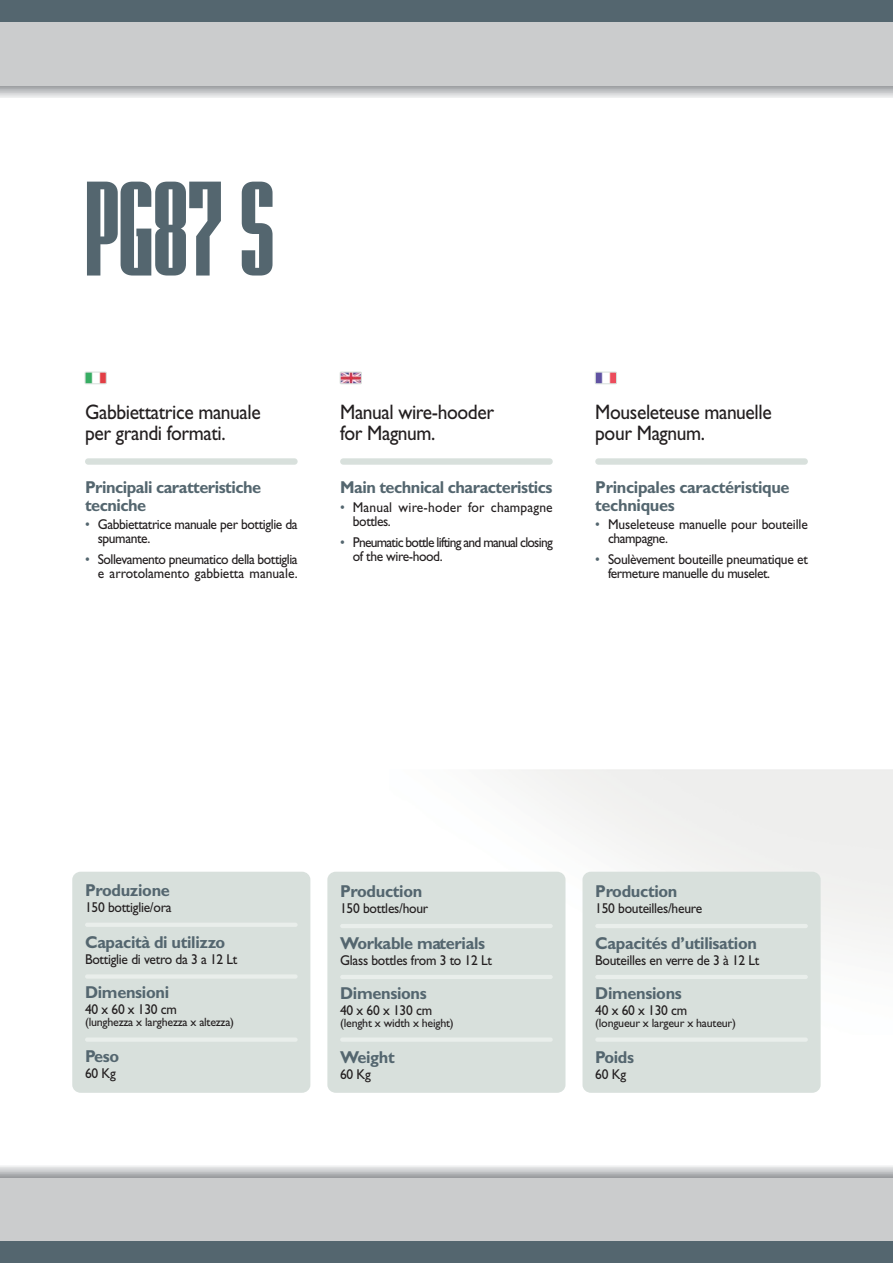
<style>
.page{position:relative;width:894px;height:1263px;background:#fff}
.page>*{position:absolute;margin:0;border:0;box-sizing:border-box;transform-origin:0 0}
.t1{font:21px/21px "Gill Sans";letter-spacing:-.02em;color:#231f20;scale:.93 1}
.t2{font:700 17.25px/17.2px "Gill Sans";letter-spacing:-.02em;color:#54666f;scale:.95 1}
.t3{font:14.25px/14.2px "Gill Sans";letter-spacing:-.025em;color:#231f20;scale:.95 1}
.t4{font:14.25px/14.2px "Gill Sans";letter-spacing:-.055em;color:#231f20;scale:.95 1}
.t5{font:14.25px/14.2px "Gill Sans";letter-spacing:.01em;color:#231f20;scale:.95 1}
.t6{font:12px "Gill Sans";letter-spacing:-.02em;color:#231f20}
.s1{color:#54666f}
</style>
<div class="page">
<div style="left:0;top:1165px;width:893px;height:49px;background:#f6f6f7"></div>
<div style="left:0;top:1166px;width:893px;height:47px;background:#eff0f0"></div>
<div style="left:0;top:1167px;width:893px;height:46px;background:#e9eaeb"></div>
<div style="left:0;top:1168px;width:893px;height:43px;background:#dcddde"></div>
<div style="left:0;top:1169px;width:893px;height:42px;background:#d6d7d9"></div>
<div style="left:0;top:1170px;width:893px;height:40px;background:#cfd1d3"></div>
<div style="left:0;top:1171px;width:893px;height:38px;background:#cacbcd"></div>
<div style="left:0;top:1172px;width:893px;height:36px;background:#bdbfc1"></div>
<div style="left:0;top:1173px;width:893px;height:34px;background:#b7b9bc"></div>
<div style="left:0;top:1174px;width:893px;height:33px;background:#b1b3b5"></div>
<div style="left:0;top:1175px;width:893px;height:31px;background:#a5a7a9"></div>
<div style="left:0;top:1176px;width:893px;height:29px;background:#9ea0a3"></div>
<div style="left:0;top:1177px;width:893px;height:27px;background:#999b9e"></div>
<div style="left:0;top:50px;width:893px;height:48px;background:#eff0f0"></div>
<div style="left:0;top:51px;width:893px;height:46px;background:#e9eaeb"></div>
<div style="left:0;top:51px;width:893px;height:45px;background:#e3e4e5"></div>
<div style="left:0;top:52px;width:893px;height:43px;background:#dcddde"></div>
<div style="left:0;top:53px;width:893px;height:41px;background:#d6d7d9"></div>
<div style="left:0;top:53px;width:893px;height:40px;background:#cfd1d3"></div>
<div style="left:0;top:55px;width:893px;height:37px;background:#c4c6c8"></div>
<div style="left:0;top:55px;width:893px;height:36px;background:#bdbfc1"></div>
<div style="left:0;top:56px;width:893px;height:34px;background:#b7b9bc"></div>
<div style="left:0;top:57px;width:893px;height:32px;background:#b1b3b5"></div>
<div style="left:0;top:58px;width:893px;height:30px;background:#a5a7a9"></div>
<div style="left:0;top:59px;width:893px;height:28px;background:#9ea0a3"></div>
<div style="left:0;top:59px;width:893px;height:27px;background:#cbcccd"></div>
<div style="left:0;top:0;width:893px;height:85px;background:#cbcccd"></div>
<div style="left:0;top:0;width:893px;height:21px;background:#54666f"></div>
<div style="left:0;top:1178px;width:893px;height:85px;background:#cbcccd"></div>
<div style="left:0;top:1242px;width:893px;height:21px;background:#54666f"></div>
<svg style="left:87px;top:182px;width:134px;height:94px"></svg>
<svg style="left:242px;top:182px;width:31px;height:94px"></svg>
<div style="left:85px;top:458px;width:213px;height:7px;background:#d8e0dc;border-radius:3px"></div>
<div style="left:340px;top:458px;width:213px;height:7px;background:#d8e0dc;border-radius:3px"></div>
<div style="left:595px;top:458px;width:213px;height:7px;background:#d8e0dc;border-radius:3px"></div>
<img style="left:340px;top:372px;width:21px;height:12px">
<div style="left:340px;top:372px;width:22px;height:12px;border:1px solid #d8e0dc"></div>
<img style="left:595px;top:372px;width:22px;height:12px">
<div style="left:595px;top:372px;width:22px;height:12px;border:1px solid #d8e0dc"></div>
<img style="left:85px;top:372px;width:21px;height:12px">
<div style="left:85px;top:372px;width:22px;height:12px;border:1px solid #d8e0dc"></div>
<div style="left:583px;top:872px;width:238px;height:221px;background:#d8e0dc;border-radius:8px"></div>
<div style="left:327px;top:872px;width:239px;height:221px;background:#d8e0dc;border-radius:8px"></div>
<div style="left:72px;top:872px;width:238px;height:221px;background:#d8e0dc;border-radius:8px"></div>
<hr style="left:85px;top:923px;width:213px;height:4px;background:#e9eeeb;border-radius:2px">
<div style="left:85px;top:974px;width:213px;height:5px;background:#e9eeeb;border-radius:2px"></div>
<div style="left:85px;top:1037px;width:213px;height:5px;background:#e9eeeb;border-radius:2px"></div>
<hr style="left:340px;top:924px;width:213px;height:4px;background:#e9eeeb;border-radius:2px">
<hr style="left:340px;top:975px;width:213px;height:4px;background:#e9eeeb;border-radius:2px">
<div style="left:340px;top:1037px;width:213px;height:5px;background:#e9eeeb;border-radius:2px"></div>
<hr style="left:595px;top:924px;width:213px;height:4px;background:#e9eeeb;border-radius:2px">
<hr style="left:595px;top:975px;width:213px;height:4px;background:#e9eeeb;border-radius:2px">
<div style="left:595px;top:1037px;width:213px;height:5px;background:#e9eeeb;border-radius:2px"></div>
<p class="t1" style="left:85px;top:403px;width:190px">Gabbiettatrice manuale per grandi formati.</p>
<p class="t1" style="left:340px;top:403px;width:167px">Manual wire-hooder for Magnum.</p>
<p class="t1" style="left:595px;top:403px;width:191px">Mouseleteuse manuelle pour Magnum.</p>
<p class="t2" style="left:85px;top:481px;width:187px">Principali caratteristiche tecniche</p>
<p class="t3" style="left:98px;top:519px;width:212px;text-indent:-13px"><span class="s1">•</span> Gabbiettatrice manuale per bottiglie da spumante.</p>
<p class="t3" style="left:85px;top:554px;width:225px;text-align:right"><span class="s1">•</span> Sollevamento pneumatico della bottiglia e arrotolamento gabbietta manuale.</p>
<p class="t2" style="left:340px;top:481px;width:225px">Main technical characteristics</p>
<p class="t5" style="left:353px;top:502px;width:212px;text-indent:-13px"><span class="s1">•</span> Manual wire-hoder for champagne bottles.</p>
<p class="t4" style="left:353px;top:536px;width:212px;text-indent:-13px"><span class="s1">•</span> Pneumatic bottle lifting and manual closing of the wire-hood.</p>
<p class="t2" style="left:595px;top:481px;width:206px">Principales caractéristique techniques</p>
<p class="t3" style="left:608px;top:519px;width:212px;text-indent:-13px"><span class="s1">•</span> Museleteuse manuelle pour bouteille champagne.</p>
<p class="t3" style="left:608px;top:554px;width:212px;text-indent:-13px"><span class="s1">•</span> Soulèvement bouteille pneumatique et fermeture manuelle du muselet.</p>
<p class="t2" style="left:85px;top:883px;width:91px">Produzione</p>
<p class="t3" style="left:85px;top:902px;width:93px">150 bottiglie/ora</p>
<p class="t2" style="left:85px;top:935px;width:149px">Capacità di utilizzo</p>
<p class="t3" style="left:85px;top:954px;width:162px">Bottiglie di vetro da 3 a 12 Lt</p>
<p class="t2" style="left:85px;top:985px;width:90px">Dimensioni</p>
<p class="t3" style="left:85px;top:1004px;width:98px">40 x 60 x 130 cm</p>
<p class="t6" style="left:85px;top:1018px;width:151px">(lunghezza x larghezza x altezza)</p>
<p class="t2" style="left:85px;top:1049px;width:38px">Peso</p>
<p class="t3" style="left:85px;top:1068px;width:34px">60 Kg</p>
<p class="t2" style="left:340px;top:884px;width:88px">Production</p>
<p class="t3" style="left:340px;top:903px;width:94px">150 bottles/hour</p>
<p class="t2" style="left:340px;top:936px;width:154px">Workable materials</p>
<p class="t3" style="left:340px;top:955px;width:161px">Glass bottles from 3 to 12 Lt</p>
<p class="t2" style="left:340px;top:986px;width:93px">Dimensions</p>
<p class="t3" style="left:340px;top:1005px;width:98px">40 x 60 x 130 cm</p>
<p class="t6" style="left:340px;top:1019px;width:115px">(lenght x width x height)</p>
<p class="t2" style="left:340px;top:1050px;width:59px">Weight</p>
<p class="t3" style="left:340px;top:1069px;width:34px">60 Kg</p>
<p class="t2" style="left:595px;top:884px;width:88px">Production</p>
<p class="t3" style="left:595px;top:903px;width:114px">150 bouteilles/heure</p>
<p class="t2" style="left:595px;top:936px;width:172px">Capacités d’utilisation</p>
<p class="t3" style="left:595px;top:955px;width:174px">Bouteilles en verre de 3 à 12 Lt</p>
<p class="t2" style="left:595px;top:986px;width:93px">Dimensions</p>
<p class="t3" style="left:595px;top:1005px;width:98px">40 x 60 x 130 cm</p>
<p class="t6" style="left:595px;top:1019px;width:142px">(longueur x largeur x hauteur)</p>
<p class="t2" style="left:595px;top:1050px;width:42px">Poids</p>
<p class="t3" style="left:595px;top:1069px;width:34px">60 Kg</p>
</div>
